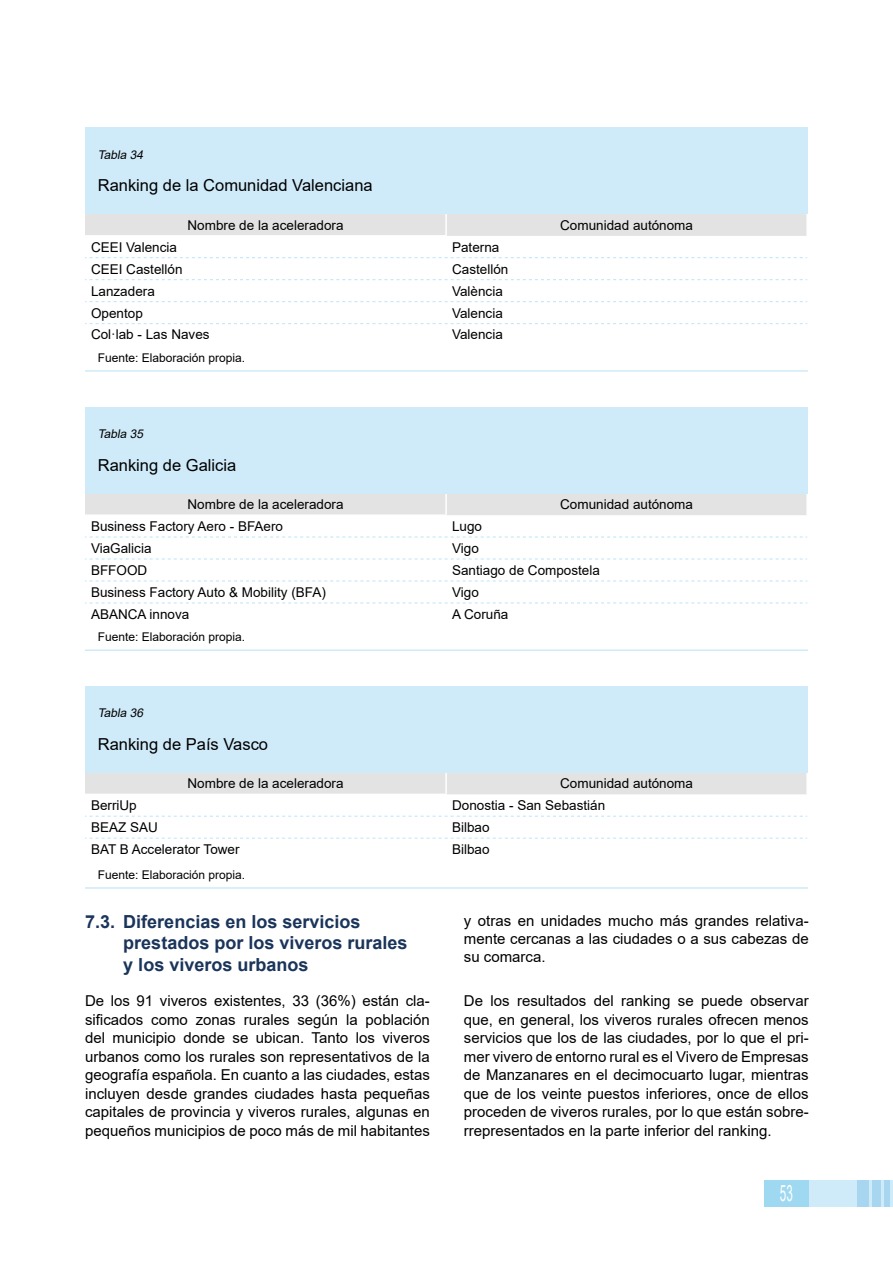
<style>
.page{position:relative;width:893px;height:1263px;background:#fff}
.page>*{position:absolute;margin:0;border:0;box-sizing:border-box;transform-origin:0 0}
.t1{font:22.5px "Arial";color:#fff;scale:.52 1}
.t2{font:700 18px/21.5px "Arial";color:#1a345a}
.t3{font:16.5px "Arial";color:#000}
.t4{font:15px/18.5px "Arial";color:#000;text-align:justify}
.t5{font:13.5px "Arial";color:#000}
.t6{font:12px "Arial";color:#000}
.t7{font:italic 12px "Arial";color:#000}
</style>
<div class="page">
<div style="left:764px;top:1180px;width:105px;height:26px;background:#cfeaf8"></div>
<svg style="left:857px;top:1180px;width:15px;height:26px"></svg>
<svg style="left:872px;top:1180px;width:12px;height:26px"></svg>
<svg style="left:884px;top:1180px;width:9px;height:26px"></svg>
<div style="left:764px;top:1180px;width:45px;height:26px;background:#9fd8f1"></div>
<div style="left:85px;top:214px;width:721px;height:22px;background:#e3e3e3"></div>
<hr style="left:85px;top:235px;width:362px;height:2px;background:#fff">
<svg style="left:85px;top:257px;width:722px;height:1px"></svg>
<svg style="left:85px;top:279px;width:722px;height:1px"></svg>
<svg style="left:85px;top:301px;width:722px;height:1px"></svg>
<svg style="left:85px;top:323px;width:722px;height:1px"></svg>
<hr style="left:445px;top:214px;width:2px;height:21px;background:#fff">
<div style="left:85px;top:128px;width:723px;height:86px;background:#cfeaf8"></div>
<hr style="left:85px;top:370px;width:723px;height:2px;background:#cfeaf8">
<div style="left:85px;top:493px;width:721px;height:22px;background:#e3e3e3"></div>
<hr style="left:85px;top:514px;width:362px;height:2px;background:#fff">
<svg style="left:85px;top:537px;width:722px;height:1px"></svg>
<svg style="left:85px;top:559px;width:722px;height:1px"></svg>
<svg style="left:85px;top:581px;width:722px;height:1px"></svg>
<svg style="left:85px;top:603px;width:722px;height:1px"></svg>
<hr style="left:445px;top:493px;width:2px;height:21px;background:#fff">
<div style="left:85px;top:407px;width:723px;height:86px;background:#cfeaf8"></div>
<hr style="left:85px;top:649px;width:723px;height:2px;background:#cfeaf8">
<div style="left:85px;top:772px;width:721px;height:22px;background:#e3e3e3"></div>
<svg style="left:85px;top:816px;width:722px;height:1px"></svg>
<svg style="left:85px;top:838px;width:722px;height:1px"></svg>
<hr style="left:445px;top:772px;width:2px;height:22px;background:#fff">
<div style="left:85px;top:686px;width:723px;height:86px;background:#cfeaf8"></div>
<hr style="left:85px;top:887px;width:723px;height:2px;background:#cfeaf8">
<p class="t7" style="left:98px;top:146px;width:50px">Tabla 34</p>
<p class="t3" style="left:98px;top:174px;width:276px">Ranking de la Comunidad Valenciana</p>
<p class="t5" style="left:188px;top:216px;width:158px">Nombre de la aceleradora</p>
<p class="t5" style="left:560px;top:216px;width:134px">Comunidad autónoma</p>
<p class="t5" style="left:91px;top:238px;width:88px">CEEI Valencia</p>
<p class="t5" style="left:452px;top:238px;width:49px">Paterna</p>
<p class="t5" style="left:91px;top:260px;width:93px">CEEI Castellón</p>
<p class="t5" style="left:452px;top:260px;width:58px">Castellón</p>
<p class="t5" style="left:91px;top:282px;width:65px">Lanzadera</p>
<p class="t5" style="left:452px;top:282px;width:52px">València</p>
<p class="t5" style="left:91px;top:303px;width:53px">Opentop</p>
<p class="t5" style="left:452px;top:303px;width:52px">Valencia</p>
<p class="t5" style="left:91px;top:325px;width:120px">Col·lab - Las Naves</p>
<p class="t5" style="left:452px;top:325px;width:52px">Valencia</p>
<p class="t6" style="left:98px;top:349px;width:149px">Fuente: Elaboración propia.</p>
<p class="t7" style="left:98px;top:426px;width:50px">Tabla 35</p>
<p class="t3" style="left:98px;top:454px;width:140px">Ranking de Galicia</p>
<p class="t5" style="left:188px;top:495px;width:158px">Nombre de la aceleradora</p>
<p class="t5" style="left:560px;top:495px;width:134px">Comunidad autónoma</p>
<p class="t5" style="left:91px;top:517px;width:194px">Business Factory Aero - BFAero</p>
<p class="t5" style="left:452px;top:517px;width:32px">Lugo</p>
<p class="t5" style="left:91px;top:539px;width:62px">ViaGalicia</p>
<p class="t5" style="left:452px;top:539px;width:28px">Vigo</p>
<p class="t5" style="left:91px;top:561px;width:58px">BFFOOD</p>
<p class="t5" style="left:452px;top:561px;width:149px">Santiago de Compostela</p>
<p class="t5" style="left:91px;top:583px;width:236px">Business Factory Auto &amp; Mobility (BFA)</p>
<p class="t5" style="left:452px;top:583px;width:28px">Vigo</p>
<p class="t5" style="left:91px;top:605px;width:100px">ABANCA innova</p>
<p class="t5" style="left:452px;top:605px;width:58px">A Coruña</p>
<p class="t6" style="left:98px;top:628px;width:149px">Fuente: Elaboración propia.</p>
<p class="t7" style="left:98px;top:705px;width:50px">Tabla 36</p>
<p class="t3" style="left:98px;top:733px;width:172px">Ranking de País Vasco</p>
<p class="t5" style="left:188px;top:774px;width:158px">Nombre de la aceleradora</p>
<p class="t5" style="left:560px;top:774px;width:134px">Comunidad autónoma</p>
<p class="t5" style="left:91px;top:796px;width:47px">BerriUp</p>
<p class="t5" style="left:452px;top:796px;width:155px">Donostia - San Sebastián</p>
<p class="t5" style="left:91px;top:818px;width:68px">BEAZ SAU</p>
<p class="t5" style="left:452px;top:818px;width:39px">Bilbao</p>
<p class="t5" style="left:91px;top:840px;width:150px">BAT B Accelerator Tower</p>
<p class="t5" style="left:452px;top:840px;width:39px">Bilbao</p>
<p class="t6" style="left:98px;top:866px;width:149px">Fuente: Elaboración propia.</p>
<p class="t2" style="left:123px;top:911px;width:286px;text-indent:-38px">7.3. Diferencias en los servicios prestados por los viveros rurales y los viveros urbanos</p>
<p class="t4" style="left:85px;top:991px;width:346px">De los 91 viveros existentes, 33 (36%) están cla&shy;sificados como zonas rurales según la población del municipio donde se ubican. Tanto los viveros urbanos como los rurales son representativos de la geografía española. En cuanto a las ciudades, estas incluyen desde grandes ciudades hasta pequeñas capitales de provincia y viveros rurales, algunas en pequeños municipios de poco más de mil habitantes</p>
<p class="t4" style="left:464px;top:911px;width:346px">y otras en unidades mucho más grandes relativa&shy;mente cercanas a las ciudades o a sus cabezas de su comarca.</p>
<p class="t4" style="left:464px;top:992px;width:346px">De los resultados del ranking se puede observar que, en general, los viveros rurales ofrecen menos servicios que los de las ciudades, por lo que el pri&shy;mer vivero de entorno rural es el Vivero de Empresas de Manzanares en el decimocuarto lugar, mientras que de los veinte puestos inferiores, once de ellos proceden de viveros rurales, por lo que están sobre&shy;rrepresentados en la parte inferior del ranking.</p>
<h1 class="t1" style="left:780px;top:1178px;width:27px">53</h1>
</div>
